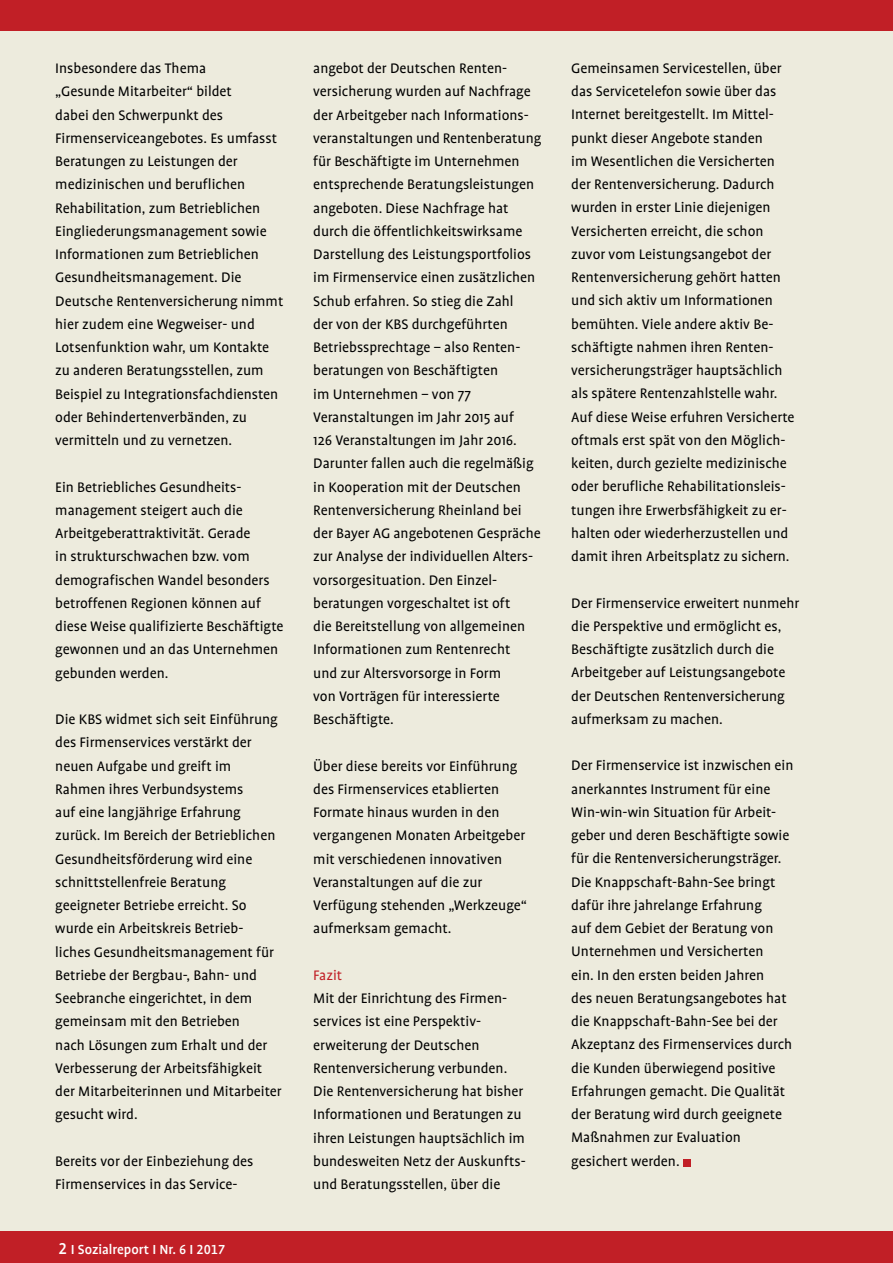
<style>
.page{position:relative;width:893px;height:1263px;background:#fff}
.page>*{position:absolute;margin:0;border:0;box-sizing:border-box;transform-origin:0 0}
.t1{font:15.75px/23.2px "Profile";color:#000}
.t2{font:15.75px "Profile";color:#c11f26}
.t3{font:500 15px "Profile";color:#fff}
.s1{font-family:"Profile NO";font-size:18px}
.s2{font-family:"Profile NO"}
</style>
<div class="page">
<div style="left:0;top:0;width:893px;height:32px;background:#c11f26"></div>
<div style="left:0;top:1231px;width:893px;height:32px;background:#c11f26"></div>
<div style="left:0;top:32px;width:893px;height:1199px;background:#edebdd"></div>
<div style="left:683px;top:1159px;width:7px;height:7px;background:#c11f26"></div>
<p class="t1" style="left:55px;top:57px;width:230px">Insbesondere das Thema<br>„Gesunde Mitarbeiter“ bildet<br>dabei den Schwerpunkt des<br>Firmenserviceangebotes. Es umfasst<br>Beratungen zu Leistungen der medizinischen und beruflichen<br>Rehabilitation, zum Betrieblichen<br>Eingliederungsmanagement sowie<br>Informationen zum Betrieblichen<br>Gesundheitsmanagement. Die<br>Deutsche Rentenversicherung nimmt hier zudem eine Wegweiser- und<br>Lotsenfunktion wahr, um Kontakte zu anderen Beratungsstellen, zum<br>Beispiel zu Integrationsfachdiensten oder Behindertenverbänden, zu vermitteln und zu vernetzen.</p>
<p class="t1" style="left:55px;top:475px;width:230px">Ein Betriebliches Gesundheits&shy;management steigert auch die<br>Arbeitgeberattraktivität. Gerade<br>in strukturschwachen bzw. vom demografischen Wandel besonders betroffenen Regionen können auf diese Weise qualifizierte Beschäftigte gewonnen und an das Unternehmen gebunden werden.</p>
<p class="t1" style="left:55px;top:708px;width:228px">Die KBS widmet sich seit Einführung des Firmenservices verstärkt der neuen Aufgabe und greift im<br>Rahmen ihres Verbundsystems<br>auf eine langjährige Erfahrung zurück. Im Bereich der Betrieblichen<br>Gesundheitsförderung wird eine schnittstellenfreie Beratung geeigneter Betriebe erreicht. So wurde ein Arbeitskreis Betrieb&shy;liches Gesundheitsmanagement für<br>Betriebe der Bergbau-, Bahn- und<br>Seebranche eingerichtet, in dem gemeinsam mit den Betrieben<br>nach Lösungen zum Erhalt und der<br>Verbesserung der Arbeitsfähigkeit der Mitarbeiterinnen und Mitarbeiter gesucht wird.</p>
<p class="t1" style="left:55px;top:1149px;width:200px">Bereits vor der Einbeziehung des<br>Firmenservices in das Service-</p>
<p class="t3" style="left:58px;top:1241px;width:168px"><span class="s1">2</span> I Sozialreport I Nr. <span class="s2">6</span> I <span class="s2">2017</span></p>
<p class="t1" style="left:313px;top:57px;width:230px">angebot der Deutschen Renten&shy;versicherung wurden auf Nachfrage der Arbeitgeber nach Informations&shy;veranstaltungen und Rentenberatung für Beschäftigte im Unternehmen entsprechende Beratungsleistungen angeboten. Diese Nachfrage hat durch die öffentlichkeitswirksame Darstellung des Leistungsportfolios im Firmenservice einen zusätzlichen Schub erfahren. So stieg die Zahl<br>der von der KBS durchgeführten Betriebssprechtage – also Renten&shy;beratungen von Beschäftigten<br>im Unternehmen – von 77<br>Veranstaltungen im Jahr 2015 auf<br>126 Veranstaltungen im Jahr 2016.<br>Darunter fallen auch die regelmäßig in Kooperation mit der Deutschen Rentenversicherung Rheinland bei der Bayer AG angebotenen Gespräche zur Analyse der individuellen Alters&shy;vorsorgesituation. Den Einzel&shy;beratungen vorgeschaltet ist oft<br>die Bereitstellung von allgemeinen Informationen zum Rentenrecht<br>und zur Altersvorsorge in Form<br>von Vorträgen für interessierte Beschäftigte.</p>
<p class="t1" style="left:313px;top:754px;width:215px">Über diese bereits vor Einführung des Firmenservices etablierten<br>Formate hinaus wurden in den vergangenen Monaten Arbeitgeber mit verschiedenen innovativen<br>Veranstaltungen auf die zur<br>Verfügung stehenden „Werkzeuge“ aufmerksam gemacht.</p>
<p class="t2" style="left:313px;top:967px;width:30px">Fazit</p>
<p class="t1" style="left:313px;top:987px;width:214px">Mit der Einrichtung des Firmen&shy;services ist eine Perspektiv&shy;erweiterung der Deutschen<br>Rentenversicherung verbunden.<br>Die Rentenversicherung hat bisher<br>Informationen und Beratungen zu ihren Leistungen hauptsächlich im bundesweiten Netz der Auskunfts&shy;und Beratungsstellen, über die</p>
<p class="t1" style="left:571px;top:57px;width:225px">Gemeinsamen Servicestellen, über das Servicetelefon sowie über das Internet bereitgestellt. Im Mittel&shy;punkt dieser Angebote standen<br>im Wesentlichen die Versicherten der Rentenversicherung. Dadurch wurden in erster Linie diejenigen Versicherten erreicht, die schon zuvor vom Leistungsangebot der Rentenversicherung gehört hatten und sich aktiv um Informationen bemühten. Viele andere aktiv Be&shy;schäftigte nahmen ihren Renten&shy;versicherungsträger hauptsächlich als spätere Rentenzahlstelle wahr.<br>Auf diese Weise erfuhren Versicherte oftmals erst spät von den Möglich&shy;keiten, durch gezielte medizinische oder berufliche Rehabilitationsleis&shy;tungen ihre Erwerbsfähigkeit zu er&shy;halten oder wiederherzustellen und damit ihren Arbeitsplatz zu sichern.</p>
<p class="t1" style="left:571px;top:591px;width:230px">Der Firmenservice erweitert nunmehr die Perspektive und ermöglicht es, Beschäftigte zusätzlich durch die Arbeitgeber auf Leistungsangebote der Deutschen Rentenversicherung aufmerksam zu machen.</p>
<p class="t1" style="left:571px;top:754px;width:224px">Der Firmenservice ist inzwischen ein anerkanntes Instrument für eine<br>Win-win-win Situation für Arbeit&shy;geber und deren Beschäftigte sowie für die Rentenversicherungsträger.<br>Die Knappschaft-Bahn-See bringt dafür ihre jahrelange Erfahrung<br>auf dem Gebiet der Beratung von<br>Unternehmen und Versicherten<br>ein. In den ersten beiden Jahren<br>des neuen Beratungsangebotes hat die Knappschaft-Bahn-See bei der<br>Akzeptanz des Firmenservices durch die Kunden überwiegend positive<br>Erfahrungen gemacht. Die Qualität der Beratung wird durch geeignete<br>Maßnahmen zur Evaluation gesichert werden.</p>
</div>
